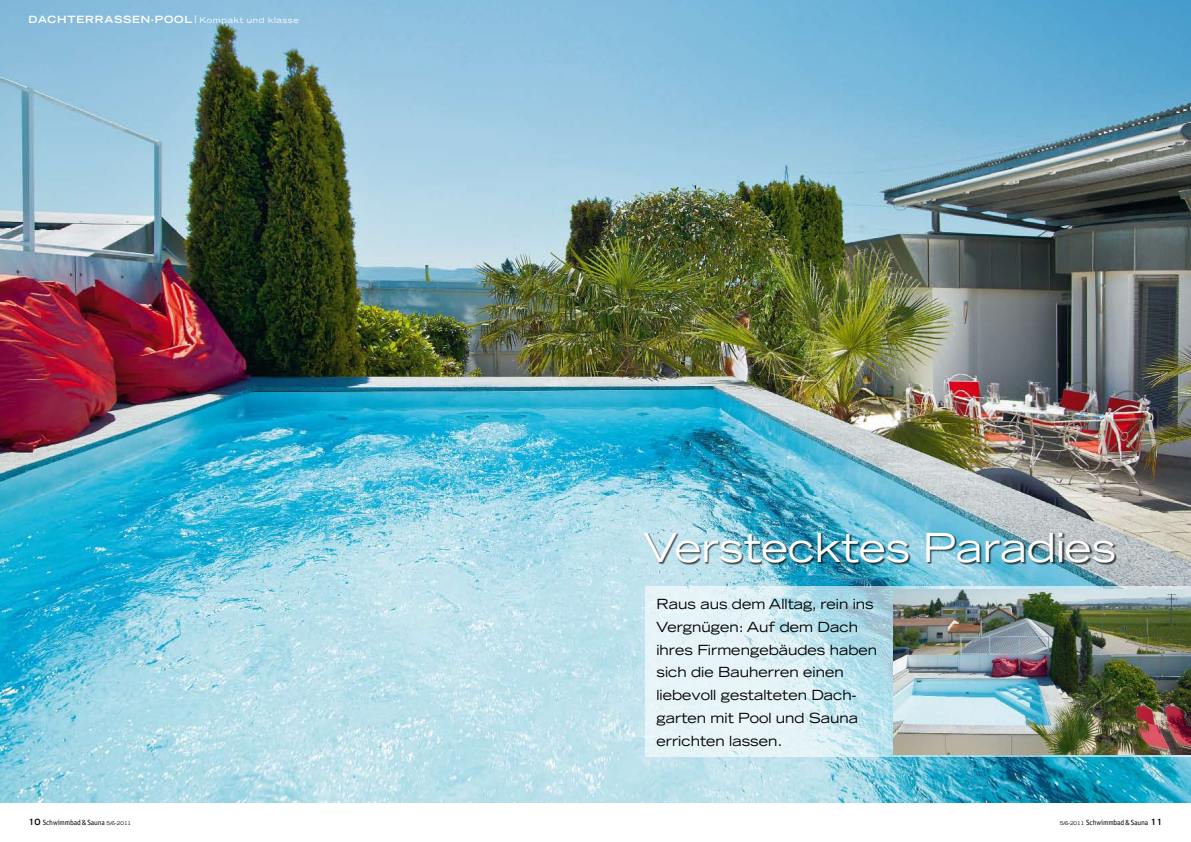
<style>
.page{position:relative;width:1191px;height:842px;background:#fff}
.page>*{position:absolute;margin:0;border:0;box-sizing:border-box;transform-origin:0 0}
.t1{font:expanded 40px "Trade Gothic LH";color:#fff}
.t2{font:expanded 14px/22.7px "Trade Gothic LH";color:#000}
.t3{font:700 expanded 10px "Trade Gothic LH";letter-spacing:.075em;color:#fff}
.t4{font:7.5px "Officina Sans";letter-spacing:-.015em;color:#000}
.s1{font-weight:400;font-size:8px}
.s2{font-family:"Trade Gothic LH";font-weight:700;font-stretch:expanded;font-size:8.5px}
.s3{font-family:"Trade Gothic LH";font-stretch:expanded;font-size:5px}
</style>
<div class="page">
<img style="left:0;top:0;width:1191px;height:802px">
<svg style="left:645px;top:587px;width:546px;height:170px;background:#d3eaf1"></svg>
<div style="left:644px;top:533px;width:472px;height:33px;background:#000;opacity:.7"></div>
<img style="left:893px;top:590px;width:298px;height:164px">
<p class="t3" style="left:28px;top:13px;width:272px">DACHTERRASSEN-POOL ❘ <span class="s1">Kompakt und klasse</span></p>
<h1 class="t1" style="left:643px;top:522px;width:474px">Verstecktes Paradies</h1>
<p class="t2" style="left:656px;top:593px;width:222px">Raus aus dem Alltag, rein ins<br>Vergnügen: Auf dem Dach ihres Firmengebäudes haben sich die Bauherren einen liebevoll gestalteten Dach&shy;garten mit Pool und Sauna errichten lassen.</p>
<p class="t4" style="left:28px;top:818px;width:104px"><span class="s2">10</span> Schwimmbad &amp; Sauna <span class="s3">5/6-2011</span></p>
<p class="t4" style="left:1059px;top:818px;width:104px"><span class="s3">5/6-2011</span> Schwimmbad &amp; Sauna <span class="s2">11</span></p>
</div>
